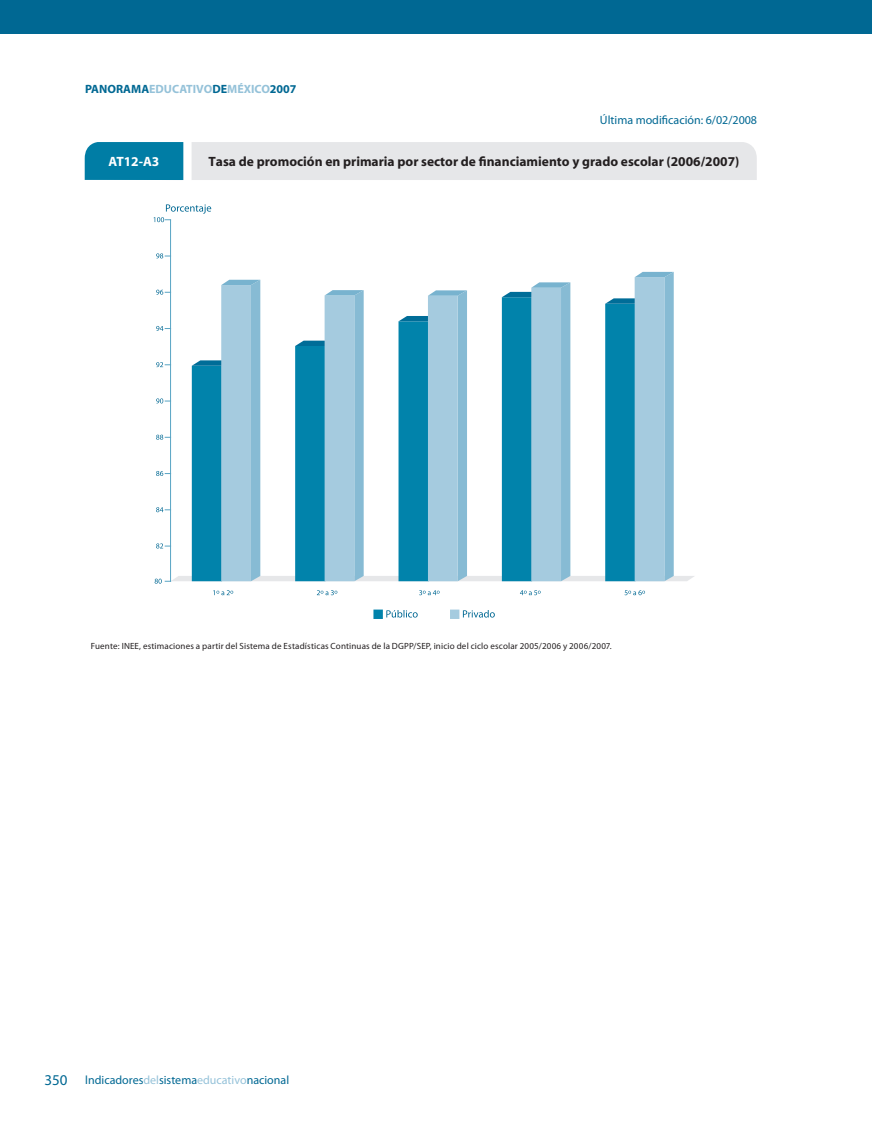
<style>
.page{position:relative;width:872px;height:1127px;background:#fff}
.page>*{position:absolute;margin:0;border:0;box-sizing:border-box;transform-origin:0 0}
.t1{font:700 13.5px "Myriad";color:#231f20}
.t2{font:700 13.5px "Myriad Pro";color:#fff}
.t3{font:12px "Myriad Pro";color:#006893}
.t4{font:700 12px "Myriad Pro";color:#95c2d9}
.t5{font:9px "Myriad Pro";letter-spacing:.02em;color:#231f20}
.s1{color:#006893}
.s2{font-size:15px}
.s3{color:#95c2d9}
</style>
<div class="page">
<div style="left:0;top:0;width:872px;height:34px;background:#006893"></div>
<div style="left:192px;top:142px;width:564px;height:38px;background:#e6e7e9"></div>
<div style="left:85px;top:142px;width:98px;height:38px;background:#007da5"></div>
<div style="left:373px;top:609px;width:10px;height:10px;background:#0183ab"></div>
<svg style="left:386px;top:610px;width:32px;height:7px"></svg>
<div style="left:450px;top:609px;width:9px;height:10px;background:#a5cbdf"></div>
<svg style="left:463px;top:610px;width:32px;height:7px"></svg>
<svg style="left:154px;top:204px;width:540px;height:380px"></svg>
<svg style="left:213px;top:590px;width:20px;height:5px"></svg>
<svg style="left:317px;top:590px;width:20px;height:5px"></svg>
<svg style="left:419px;top:590px;width:20px;height:5px"></svg>
<svg style="left:520px;top:590px;width:20px;height:5px"></svg>
<svg style="left:624px;top:590px;width:21px;height:5px"></svg>
<h2 class="t4" style="left:85px;top:82px;width:213px"><span class="s1">PANORAMA</span>EDUCATIVO<span class="s1">DE</span>MÉXICO<span class="s1">2007</span></h2>
<h2 class="t3" style="left:600px;top:114px;width:159px">Última modificación: 6/02/2008</h2>
<h1 class="t2" style="left:109px;top:154px;width:52px">AT12-A3</h1>
<h1 class="t1" style="left:208px;top:155px;width:532px">Tasa de promoción en primaria por sector de financiamiento y grado escolar (2006/2007)</h1>
<p class="t5" style="left:91px;top:640px;width:522px">Fuente: INEE, estimaciones a partir del Sistema de Estadísticas Continuas de la DGPP/SEP, inicio del ciclo escolar 2005/2006 y 2006/2007.</p>
<h2 class="t3" style="left:45px;top:1074px;width:246px"><span class="s2">350</span> lndicadores<span class="s3">del</span>sistema<span class="s3">educativo</span>nacional</h2>
</div>
